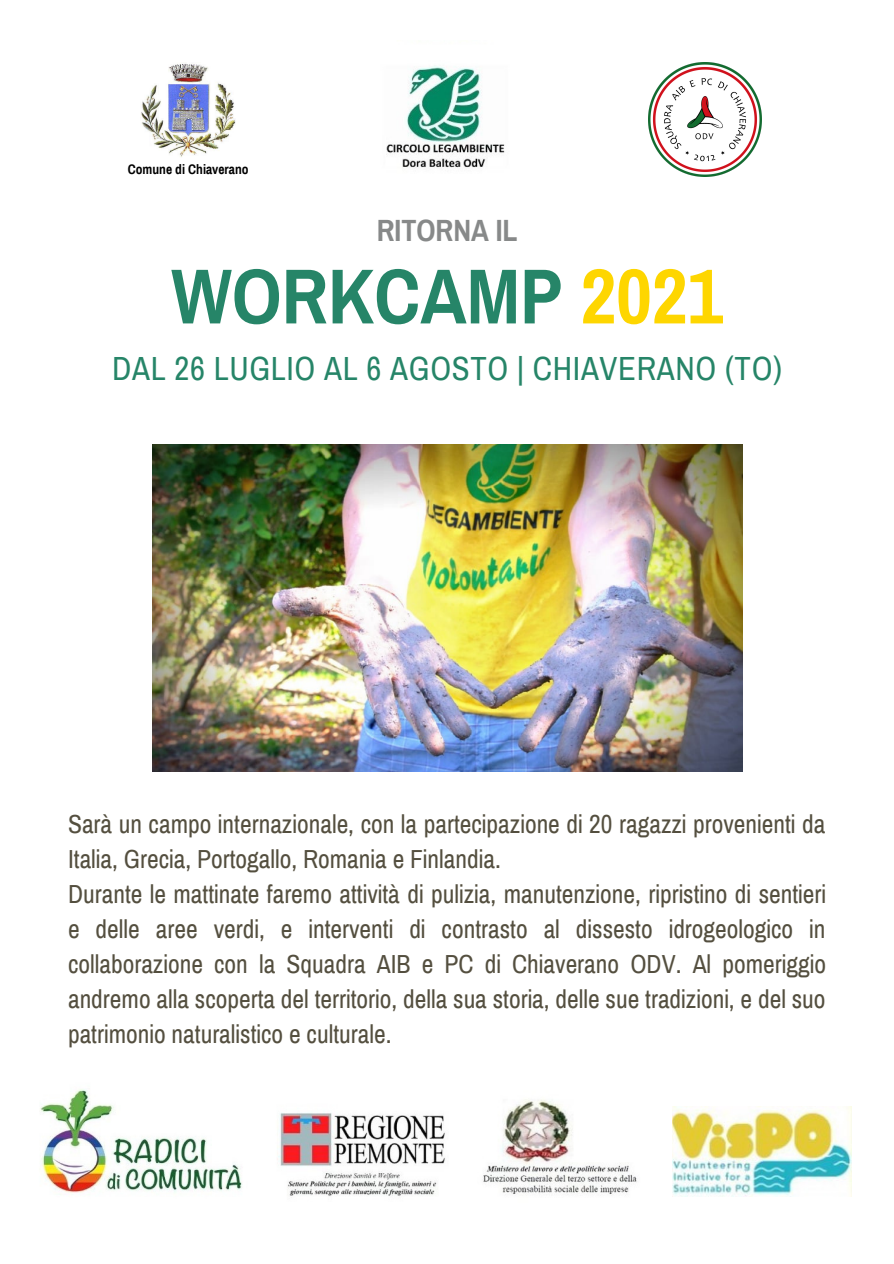
<style>
.page{position:relative;width:894px;height:1264px;background:#fff}
.page>*{position:absolute;margin:0;border:0;box-sizing:border-box;transform-origin:0 0}
.t1{font:700 78px "Archivo Narrow";color:#268568}
.t2{font:32.7px "Archivo Narrow";letter-spacing:.02em;color:#268568}
.t3{font:700 30px "Archivo Narrow";color:#878989}
.t4{font:25.5px/35px "Archivo Narrow";color:#544f3f}
.t5{font:700 13.5px "Archivo Narrow";color:#000}
.s1{color:#fed600}
</style>
<div class="page">
<img style="left:672px;top:1106px;width:179px;height:90px">
<img style="left:152px;top:445px;width:590px;height:326px">
<img style="left:40px;top:1089px;width:202px;height:104px">
<img style="left:141px;top:64px;width:94px;height:93px">
<img style="left:648px;top:63px;width:113px;height:113px">
<img style="left:386px;top:66px;width:119px;height:102px">
<img style="left:483px;top:1099px;width:154px;height:95px">
<img style="left:277px;top:1112px;width:168px;height:84px">
<p class="t5" style="left:128px;top:162px;width:122px">Comune di Chiaverano</p>
<p class="t3" style="left:376px;top:214px;width:142px">RITORNA IL</p>
<p class="t1" style="left:171px;top:255px;width:553px">WORKCAMP <span class="s1">2021</span></p>
<p class="t2" style="left:112px;top:351px;width:671px">DAL 26 LUGLIO AL 6 AGOSTO | CHIAVERANO (TO)</p>
<p class="t4" style="left:68px;top:807px;width:758px">Sarà un campo internazionale, con la partecipazione di 20 ragazzi provenienti da<br>Italia, Grecia, Portogallo, Romania e Finlandia.</p>
<p class="t4" style="left:68px;top:877px;width:759px;text-align:justify">Durante le mattinate faremo attività di pulizia, manutenzione, ripristino di sentieri e delle aree verdi, e interventi di contrasto al dissesto idrogeologico in collaborazione con la Squadra AIB e PC di Chiaverano ODV. Al pomeriggio andremo alla scoperta del territorio, della sua storia, delle sue tradizioni, e del suo patrimonio naturalistico e culturale.</p>
</div>
